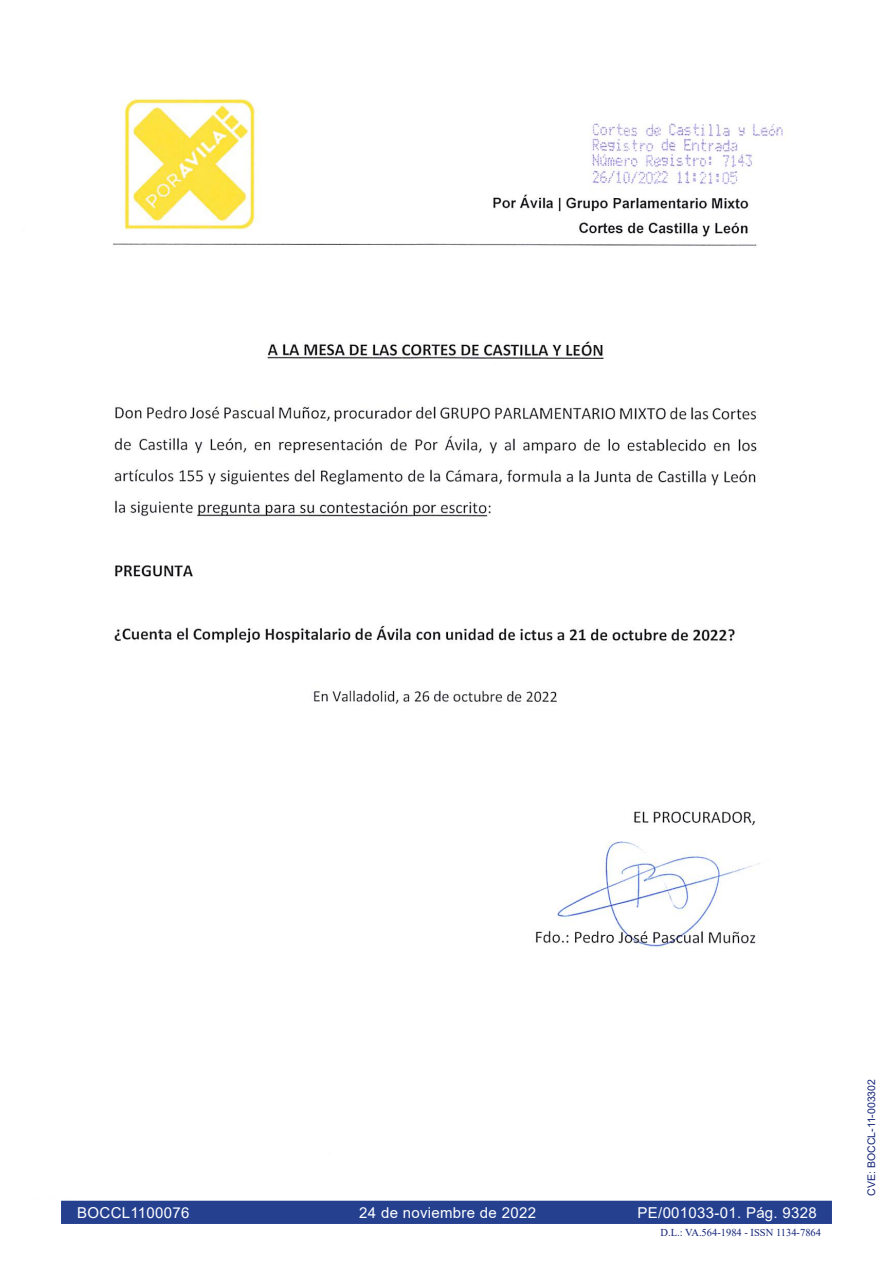
<style>
.page{position:relative;width:893px;height:1263px;background:#fff}
.page>*{position:absolute;margin:0;border:0;box-sizing:border-box;transform-origin:0 0}
.E_CVE{font:15px "Arial";letter-spacing:.02em;color:#fff}
.t1{font:10.5px "Times New Roman";color:#132477}
.t2{font:10.5px "Arial";color:#132477}
</style>
<div class="page">
<div style="left:60px;top:1200px;width:773px;height:25px;background:#25408f"></div>
<div style="left:60px;top:1199px;width:773px;height:26px;border:2px solid #fff"></div>
<img style="left:60px;top:99px;width:773px;height:1101px">
<p class="E_CVE" style="left:77px;top:1202px;width:114px">BOCCL1100076</p>
<p class="E_CVE" style="left:359px;top:1202px;width:178px">24 de noviembre de 2022</p>
<p class="E_CVE" style="left:638px;top:1202px;width:181px">PE/001033-01. Pág. 9328</p>
<p class="t1" style="left:661px;top:1225px;width:162px">D.L.: VA.564-1984 - ISSN 1134-7864</p>
<p class="t2" style="left:864px;top:1195px;width:118px;rotate:-90deg">CVE: BOCCL-11-003302</p>
</div>
